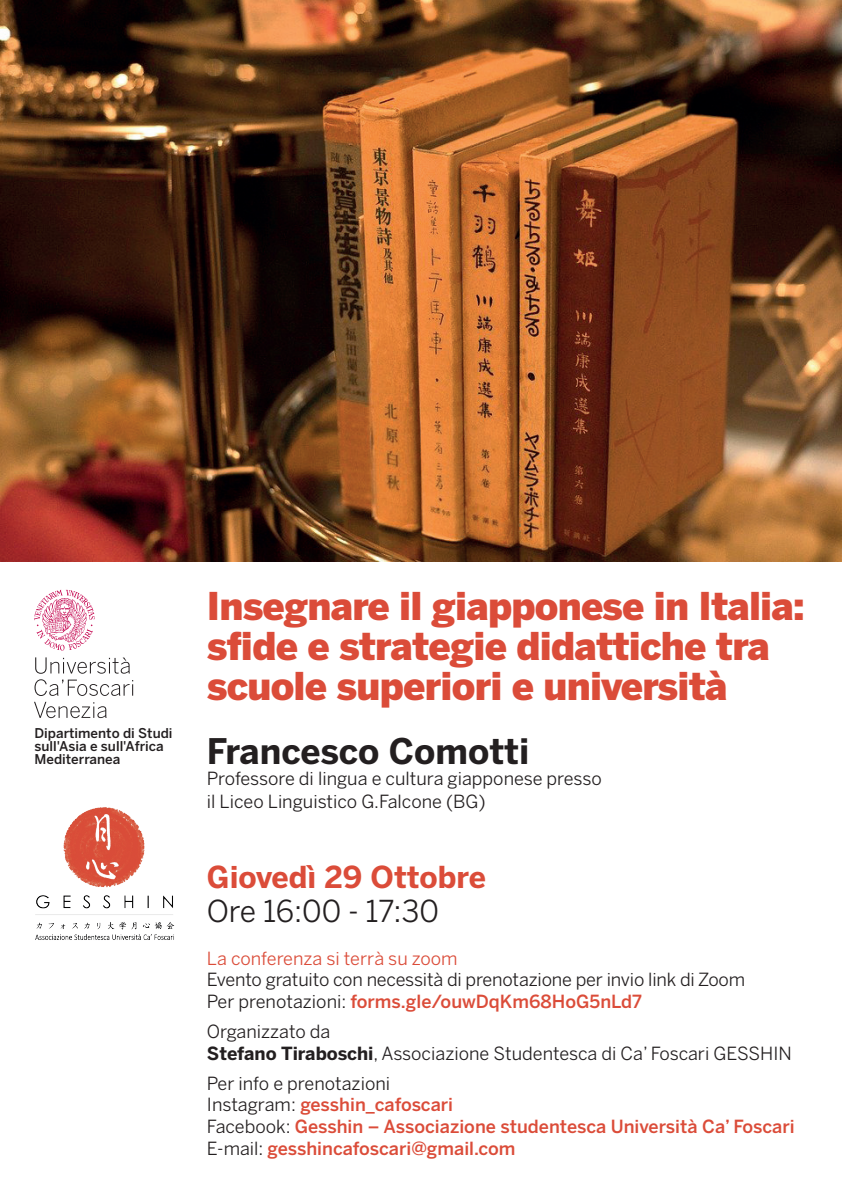
<style>
.page{position:relative;width:842px;height:1191px;background:#fff}
.page>*{position:absolute;margin:0;border:0;box-sizing:border-box;transform-origin:0 0}
.t1{font:900 38px/40px "Benton Sans";letter-spacing:-.02em;color:#db4c39}
.t2{font:700 35px "Benton Sans";letter-spacing:-.005em;color:#231f20}
.t3{font:700 30px "Benton Sans";color:#db4c39}
.t4{font:30px "Benton Sans";letter-spacing:-.01em;color:#231f20}
.t5{font:18px/21.6px "Benton Sans";letter-spacing:-.01em;color:#231f20}
.t6{font:500 18px/21.6px "Benton Sans";color:#db4c39}
.t7{font:18px "Benton Sans";color:#db4c39}
.t8{font:500 13.4px/13.4px "Benton Sans";color:#231f20}
.s1{font-weight:500;color:#db4c39}
.s2{font-weight:700}
.s3{font-weight:400;color:#231f20}
</style>
<div class="page">
<img style="left:0;top:0;width:842px;height:561px">
<img style="left:35px;top:807px;width:140px;height:133px">
<svg style="left:35px;top:657px;width:98px;height:39px"></svg>
<svg style="left:34px;top:702px;width:73px;height:16px"></svg>
<svg style="left:34px;top:590px;width:61px;height:60px"></svg>
<p class="t8" style="left:35px;top:726px;width:140px">Dipartimento di Studi sull'Asia e sull'Africa<br>Mediterranea</p>
<h1 class="t1" style="left:207px;top:585px;width:599px">Insegnare il giapponese in Italia: sfide e strategie didattiche tra scuole superiori e università</h1>
<h2 class="t2" style="left:207px;top:730px;width:324px">Francesco Comotti</h2>
<p class="t5" style="left:207px;top:767px;width:396px;line-height:23px">Professore di lingua e cultura giapponese presso il Liceo Linguistico G.Falcone (BG)</p>
<h3 class="t3" style="left:207px;top:858px;width:280px">Giovedì 29 Ottobre</h3>
<h3 class="t4" style="left:207px;top:893px;width:234px">Ore 16:00 - 17:30</h3>
<p class="t7" style="left:207px;top:947px;width:252px">La conferenza si terrà su zoom</p>
<p class="t5" style="left:207px;top:968px;width:540px">Evento gratuito con necessità di prenotazione per invio link di Zoom<br>Per prenotazioni: <span class="s1">forms.gle/ouwDqKm68HoG5nLd7</span></p>
<p class="t5" style="left:207px;top:1020px;width:586px">Organizzato da<br><span class="s2">Stefano Tiraboschi</span>, Associazione Studentesca di Ca’ Foscari GESSHIN</p>
<p class="t6" style="left:207px;top:1072px;width:589px"><span class="s3">Per info e prenotazioni<br>Instagram:</span> gesshin_cafoscari<br><span class="s3">Facebook:</span> Gesshin – Associazione studentesca Università Ca’ Foscari <span class="s3">E-mail:</span> gesshincafoscari@gmail.com</p>
</div>
